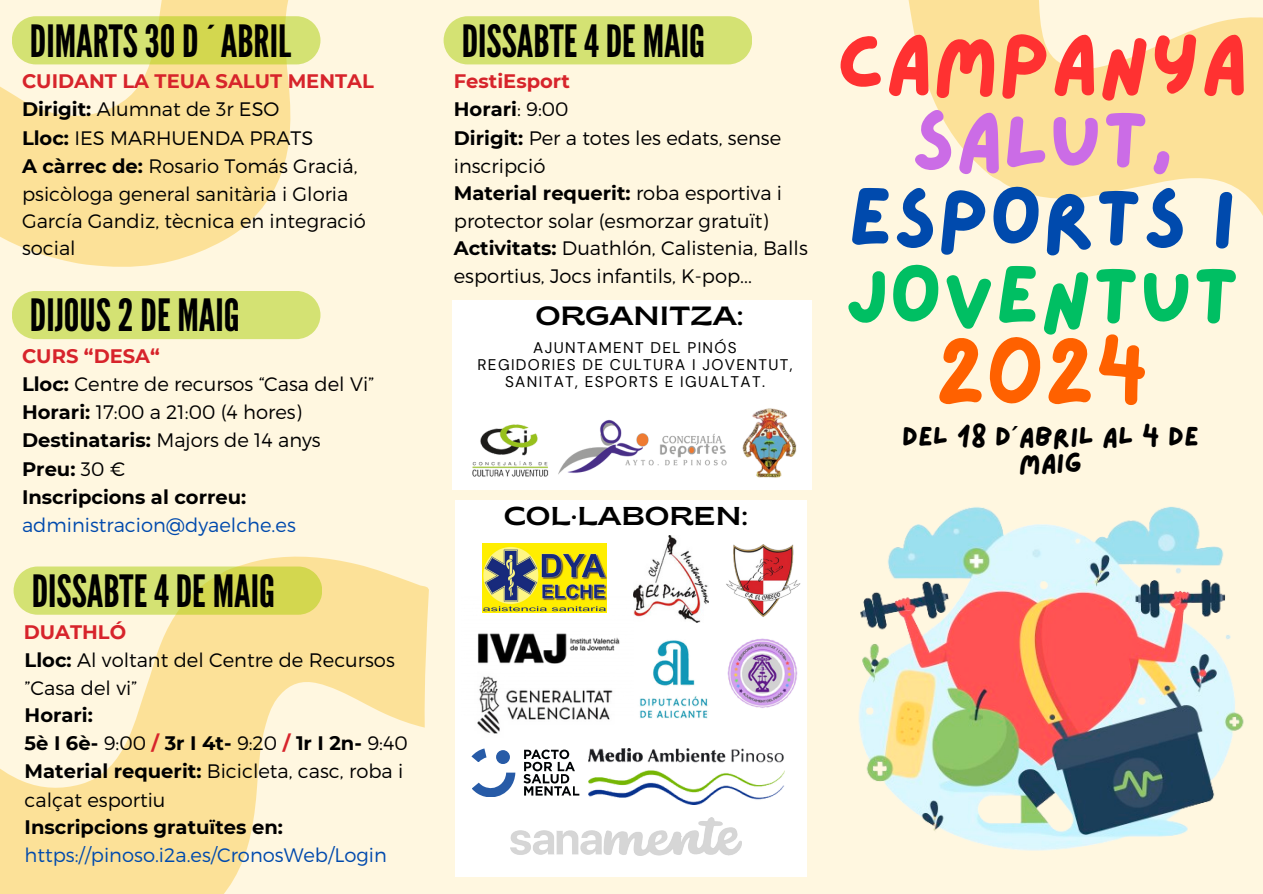
<style>
.page{position:relative;width:1263px;height:894px;background:#fff}
.page>*{position:absolute;margin:0;border:0;box-sizing:border-box;transform-origin:0 0}
.t1{font:82.5px/78px "Lazydog";color:#ff3131;text-align:center}
.t2{font:44.4px "League Gothic";color:#000}
.t3{font:27.45px/26px "Lazydog";color:#000;text-align:center}
.t4{font:semi-expanded 26.4px "Brice";color:#000}
.t5{font:semi-expanded 25.8px "Brice";color:#000}
.t6{font:300 19.5px/27.8px "Montserrat";color:#000}
.t7{font:700 19.5px "Montserrat";color:#d7242b}
.t8{font:15.3px/16.8px "DM Sans";letter-spacing:.09em;color:#000;text-align:center}
.s1{font-weight:700;color:#d7242b}
.s2{font-weight:700}
.s3{color:#004aad}
.s4{color:#cb6ce6}
.s5{color:#00bf63}
.s6{color:#ff6100}
.s7{font-family:"Noto Sans"}
</style>
<div class="page">
<div style="left:0;top:0;width:1263px;height:893px;background:#fff7e0"></div>
<svg style="left:0;top:0;width:540px;height:340px"></svg>
<svg style="left:908px;top:0;width:355px;height:216px;fill:#fce198"></svg>
<img style="left:859px;top:506px;width:385px;height:345px">
<div style="left:456px;top:500px;width:351px;height:376px;background:#fff"></div>
<img style="left:726px;top:544px;width:75px;height:73px">
<img style="left:639px;top:640px;width:70px;height:79px">
<img style="left:634px;top:535px;width:74px;height:87px">
<img style="left:517px;top:717px;width:93px;height:3px">
<img style="left:515px;top:612px;width:105px;height:105px">
<img style="left:515px;top:543px;width:92px;height:69px">
<img style="left:589px;top:748px;width:195px;height:56px">
<div style="left:452px;top:300px;width:359px;height:189px;background:#fff"></div>
<img style="left:751px;top:408px;width:46px;height:70px">
<img style="left:556px;top:419px;width:195px;height:71px">
<img style="left:466px;top:424px;width:90px;height:66px">
<div style="left:12px;top:291px;width:308px;height:48px;background:#d4e273"></div>
<div style="left:444px;top:16px;width:308px;height:48px;background:#d4e273"></div>
<svg style="left:0;top:500px;width:515px;height:393px"></svg>
<svg style="left:14px;top:566px;width:308px;height:48px;background:#d5de68"></svg>
<svg style="left:12px;top:16px;width:308px;height:48px;background:#d5de67"></svg>
<svg style="left:471px;top:748px;width:15px;height:14px"></svg>
<svg style="left:472px;top:772px;width:43px;height:25px"></svg>
<div style="left:496px;top:749px;width:14px;height:14px;background:#275ba7;border-radius:50%"></div>
<svg style="left:523px;top:749px;width:56px;height:46px"></svg>
<img style="left:511px;top:816px;width:230px;height:39px">
<img style="left:728px;top:638px;width:70px;height:70px">
<h5 class="t2" style="left:30px;top:15px;width:263px">DIMARTS30D´ABRIL</h5>
<h6 class="t6" style="left:22px;top:66px;width:353px"><span class="s1">CUIDANT LA TEUA SALUT MENTAL<br></span><span class="s2">Dirigit:</span> Alumnat de 3r ESO<br><span class="s2">Lloc:</span> IES MARHUENDA PRATS<br><span class="s2">A càrrec de:</span> Rosario Tomás Graciá, psicòloga general sanitària i Gloria<br>García Gandiz, tècnica en integració social</h6>
<p class="t2" style="left:462px;top:15px;width:245px">DISSABTE4DE MAIG</p>
<h4 class="t6" style="left:454px;top:66px;width:356px"><span class="s1">FestiEsport<br></span><span class="s2">Horari</span>: 9:00<br><span class="s2">Dirigit:</span> Per a totes les edats, sense inscripció<br><span class="s2">Material requerit:</span> roba esportiva i protector solar (esmorzar gratuït)<br><span class="s2">Activitats:</span> Duathlón, Calistenia, Balls esportius, Jocs infantils, K-pop...</h4>
<p class="t2" style="left:30px;top:290px;width:211px">DIJOUS2DE MAIG</p>
<p class="t4" style="left:535px;top:305px;width:210px">ORGANITZA:</p>
<p class="t6" style="left:22px;top:341px;width:354px;line-height:28.2px"><span class="s1">CURS “DESA“<br></span><span class="s2">Lloc:</span> Centre de recursos “Casa del Vi”<br><span class="s2">Horari:</span> 17:00 a 21:00 (4 hores)<br><span class="s2">Destinataris:</span> Majors de 14 anys<br><span class="s2">Preu:</span> 30 €<br><span class="s2">Inscripcions al correu: </span><span class="s3">administracion@dyaelche.es</span></p>
<p class="t8" style="left:533px;top:339px;width:205px">AJUNTAMENT DEL PINÓS</p>
<p class="t8" style="left:477px;top:356px;width:317px">REGIDORIES DE CULTURA I JOVENTUT,<br>SANITAT, ESPORTS E IGUALTAT.</p>
<p class="t5" style="left:504px;top:505px;width:246px">COL·LABOREN:</p>
<p class="t2" style="left:32px;top:565px;width:245px">DISSABTE4DE MAIG</p>
<h2 class="t7" style="left:24px;top:619px;width:104px">DUATHLÓ</h2>
<p class="t6" style="left:25px;top:645px;width:385px"><span class="s2">Lloc:</span> Al voltant del Centre de Recursos ”Casa del vi”<br><span class="s2">Horari:<br>5è I 6è-</span> 9:00 <span class="s1">/</span> <span class="s2">3r I 4t-</span> 9:20 <span class="s1">/</span> <span class="s2">1r I 2n-</span> 9:40<br><span class="s2">Material requerit:</span> Bicicleta, casc, roba i calçat esportiu<br><span class="s2">Inscripcions gratuïtes en: </span><span class="s3">https://pinoso.i2a.es/CronosWeb/Login</span></p>
<p class="t1" style="left:836px;top:27px;width:413px">CAMPANYA<br><span class="s4">SALUT,<br></span><span class="s3">ESPORTS I<br></span><span class="s5">JOVENTUT<br></span><span class="s6">2024</span></p>
<p class="t3" style="left:902px;top:424px;width:298px">DEL 18 D<span class="s7">´</span>ABRIL AL 4 DE<br>MAIG</p>
</div>
